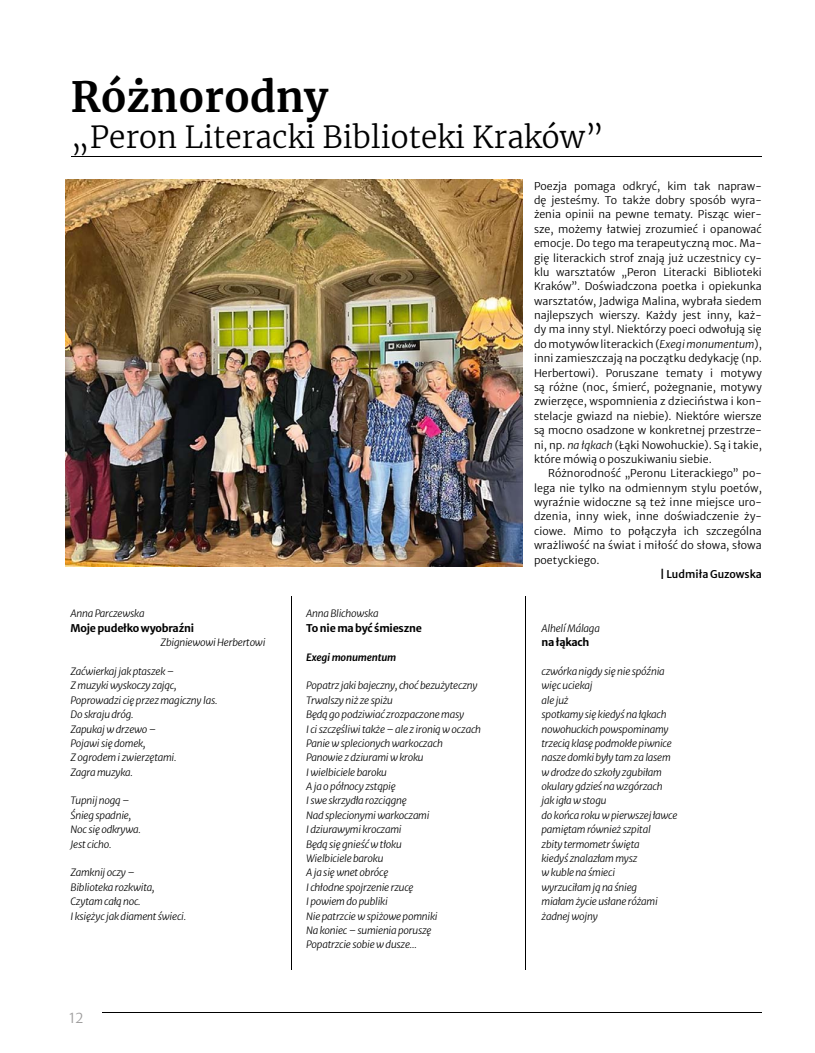
<style>
.page{position:relative;width:815px;height:1053px;background:#fff}
.page>*{position:absolute;margin:0;border:0;box-sizing:border-box;transform-origin:0 0}
.t1{font:700 41.25px "Merriweather";letter-spacing:.005em;color:#000}
.t2{font:300 30px "Merriweather";letter-spacing:.005em;color:#000}
.t3{font:300 13.75px "Merriweather Sans";color:#9d9c9c}
.t4{font:300 10.62px/14.4px "Merriweather Sans";letter-spacing:.01em;color:#000;text-align:justify}
.t5{font:700 10.62px "Merriweather Sans";letter-spacing:-.02em;color:#000}
.t6{font:500 10.62px "Merriweather Sans";color:#000}
.t7{font:italic 300 10px/14.4px "Merriweather Sans";letter-spacing:-.02em;color:#000}
.t8{font:italic 600 10px "Merriweather Sans";letter-spacing:-.02em;color:#000}
.s1{font-style:italic}
.s2{font-weight:700}
</style>
<div class="page">
<hr style="left:103px;top:1011px;width:659px;height:1px;background:#000">
<hr style="left:71px;top:156px;width:691px;height:1px;background:#000">
<hr style="left:291px;top:596px;width:1px;height:373px;background:#000">
<hr style="left:525px;top:596px;width:1px;height:373px;background:#000">
<img style="left:65px;top:180px;width:457px;height:386px">
<h1 class="t1" style="left:71px;top:71px;width:259px">Różnorodny</h1>
<h2 class="t2" style="left:71px;top:118px;width:535px">„Peron Literacki Biblioteki Kraków”</h2>
<p class="t4" style="left:534px;top:179px;width:229px">Poezja pomaga odkryć, kim tak napraw&shy;dę jesteśmy. To także dobry sposób wyra&shy;żenia opinii na pewne tematy. Pisząc wier&shy;sze, możemy łatwiej zrozumieć i opanować emocje. Do tego ma terapeutyczną moc. Ma&shy;gię literackich strof znają już uczestnicy cy&shy;klu warsztatów „Peron Literacki Biblioteki Kraków”. Doświadczona poetka i opiekunka warsztatów, Jadwiga Malina, wybrała siedem najlepszych wierszy. Każdy jest inny, każ&shy;dy ma inny styl. Niektórzy poeci odwołują się do motywów lite rackich (<span class="s1">Exegi monumentum</span>), inni zamieszczają na początku dedykację (np.<br>Herbertowi). Poruszane tematy i motywy są różne (noc, śmierć, pożegnanie, motywy zwierzęce, wspomnienia z dzieciństwa i kon&shy;stelacje gwiazd na niebie). Niektóre wiersze są mocno osadzone w konkretnej przestrze&shy;ni, np. <span class="s1">na łąkach</span> (Łąki Nowohuckie ). Są i takie, które mówią o poszukiwaniu siebie.</p>
<p class="t4" style="left:548px;top:466px;width:215px">Różnorodność „Peronu Literackiego” po-</p>
<p class="t4" style="left:534px;top:480px;width:229px">lega nie tylko na odmiennym stylu poetów,</p>
<p class="t4" style="left:534px;top:495px;width:229px">wyraźnie widoczne są też inne miejsce uro-</p>
<p class="t4" style="left:534px;top:509px;width:229px">dzenia, inny wiek, inne doświadczenie ży-</p>
<p class="t4" style="left:534px;top:524px;width:229px">ciowe. Mimo to połączyła ich szczególna</p>
<p class="t4" style="left:534px;top:538px;width:229px">wrażliwość na świat i miłość do słowa, słowa</p>
<p class="t4" style="left:534px;top:552px;width:67px">poetyckiego.</p>
<p class="t6" style="left:660px;top:567px;width:103px"><span class="s2">|</span> Ludmiła Guzowska</p>
<p class="t7" style="left:71px;top:606px;width:76px">Anna Parczewska</p>
<p class="t5" style="left:71px;top:621px;width:125px">Moje pudełko wyobraźni</p>
<p class="t7" style="left:161px;top:635px;width:106px">Zbigniewowi Herbertowi</p>
<p class="t7" style="left:71px;top:664px;width:148px">Zaćwierkaj jak ptaszek –<br>Z muzyki wyskoczy zając,<br>Poprowadzi cię przez magiczny las.<br>Do skraju dróg.<br>Zapukaj w drzewo –<br>Pojawi się domek,<br>Z ogrodem i zwierzętami.<br>Zagra muzyka.</p>
<p class="t7" style="left:71px;top:793px;width:72px">Tupnij nogą –<br>Śnieg spadnie,<br>Noc się odkrywa.<br>Jest cicho.</p>
<p class="t7" style="left:71px;top:865px;width:117px">Zamknij oczy –<br>Biblioteka rozkwita,<br>Czytam całą noc.<br>I księżyc jak diament świeci.</p>
<h3 class="t3" style="left:69px;top:1008px;width:16px">12</h3>
<p class="t7" style="left:306px;top:606px;width:74px">Anna Blichowska</p>
<p class="t5" style="left:306px;top:621px;width:117px">To nie ma być śmieszne</p>
<p class="t8" style="left:306px;top:650px;width:92px">Exegi monumentum</p>
<p class="t7" style="left:306px;top:678px;width:176px">Popatrz jaki bajeczny, choć bezużyteczny<br>Trwalszy niż ze spiżu<br>Będą go podziwiać zrozpaczone masy<br>I ci szczęśliwi także – ale z ironią w oczach<br>Panie w splecionych warkoczach<br>Panowie z dziurami w kroku<br>I wielbiciele baroku<br>A ja o północy zstąpię<br>I swe skrzydła rozciągnę<br>Nad splecionymi warkoczami<br>I dziurawymi kroczami<br>Będą się gnieść w tłoku<br>Wielbiciele baroku<br>A ja się wnet obrócę<br>I chłodne spojrzenie rzucę<br>I powiem do publiki<br>Nie patrzcie w spiżowe pomniki<br>Na koniec – sumienia poruszę<br>Popatrzcie sobie w dusze...</p>
<p class="t7" style="left:541px;top:621px;width:60px">Alhelí Málaga</p>
<p class="t5" style="left:541px;top:635px;width:49px">na łąkach</p>
<p class="t7" style="left:541px;top:664px;width:138px">czwórka nigdy się nie spóźnia więc uciekaj<br>ale już<br>spotkamy się kiedyś na łąkach nowohuckich powspominamy trzecią klasę podmokłe piwnice nasze domki były tam za lasem w drodze do szkoły zgubiłam okulary gdzieś na wzgórzach jak igła w stogu<br>do końca roku w pierwszej ławce pamiętam również szpital<br>zbity termometr święta<br>kiedyś znalazłam mysz<br>w kuble na śmieci<br>wyrzuciłam ją na śnieg<br>miałam życie usłane różami żadnej wojny</p>
</div>
